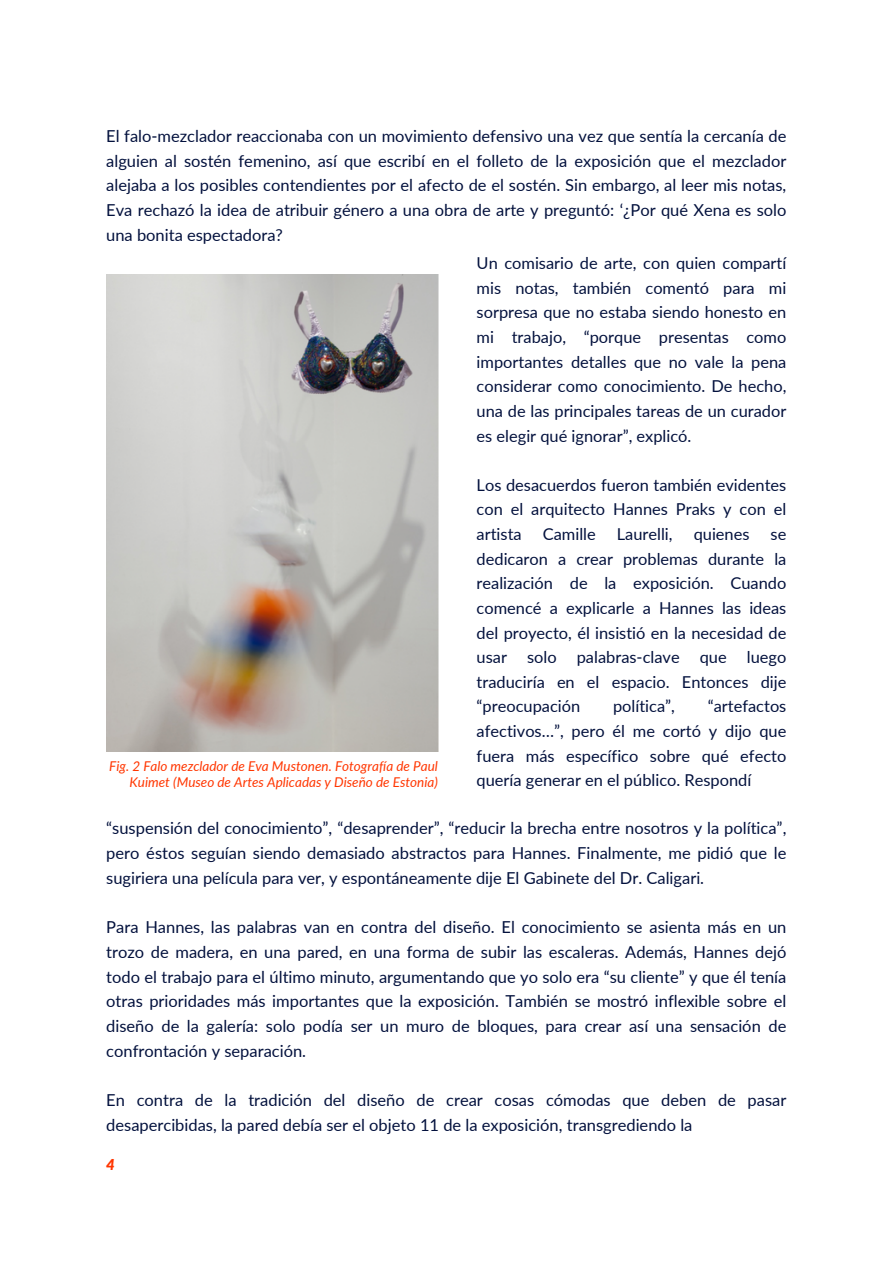
<style>
.page{position:relative;width:893px;height:1264px;background:#fff}
.page>*{position:absolute;margin:0;border:0;box-sizing:border-box;transform-origin:0 0}
.t1{font:16.5px/24.8px "Lato";color:#03113d;text-align:justify}
.t2{font:16.35px/24.6px "Lato";color:#03113d;text-align:justify}
.t3{font:italic 900 15px "Lato";color:#ff3600}
.t4{font:italic 13.5px/15.8px "Lato";color:#ff3600;text-align:right}
</style>
<div class="page">
<img style="left:106px;top:274px;width:332px;height:477px">
<p class="t1" style="left:106px;top:123px;width:681px">El falo-mezclador reaccionaba con un movimiento defensivo una vez que sentía la cercanía de alguien al sostén femenino, así que escribí en el folleto de la exposición que el mezclador alejaba a los posibles contendientes por el afecto de el sostén. Sin embargo, al leer mis notas, Eva rechazó la idea de atribuir género a una obra de arte y preguntó: ‘¿Por qué Xena es solo una bonita espectadora?</p>
<p class="t2" style="left:476px;top:250px;width:311px">Un comisario de arte, con quien compartí mis notas, también comentó para mi sorpresa que no estaba siendo honesto en mi trabajo, “porque presentas como importantes detalles que no vale la pena considerar como conocimiento. De hecho, una de las principales tareas de un curador es elegir qué ignorar”, explicó.</p>
<p class="t2" style="left:476px;top:472px;width:311px">Los desacuerdos fueron también evidentes con el arquitecto Hannes Praks y con el artista</p>
<p class="t2" style="left:542px;top:521px;width:54px">Camille</p>
<p class="t2" style="left:616px;top:521px;width:57px">Laurelli,</p>
<p class="t2" style="left:693px;top:521px;width:57px">quienes</p>
<p class="t2" style="left:476px;top:521px;width:311px;text-indent:294px">se dedicaron a crear problemas durante la realización de la exposición. Cuando comencé a explicarle a Hannes las ideas del proyecto, él insistió en la necesidad de usar solo palabras-clave que luego traduciría en el espacio. Entonces dije “preocupación</p>
<p class="t2" style="left:476px;top:693px;width:311px;text-indent:231px">“artefactos afectivos…”, pero él me cortó y dijo que fuera más específico sobre qué efecto quería generar en el público. Respondí</p>
<p class="t1" style="left:106px;top:815px;width:681px">“suspensión del conocimiento”, “desaprender”, “reducir la brecha entre nosotros y la política”, pero éstos seguían siendo demasiado abstractos para Hannes. Finalmente, me pidió que le sugiriera una película para ver, y espontáneamente dije El Gabinete del Dr. Caligari.</p>
<p class="t1" style="left:106px;top:914px;width:681px">Para Hannes, las palabras van en contra del diseño. El conocimiento se asienta más en un trozo de madera, en una pared, en una forma de subir las escaleras. Además, Hannes dejó todo el trabajo para el último minuto, argumentando que yo solo era “su cliente” y que él tenía otras prioridades más importantes que la exposición. También se mostró inflexible sobre el diseño de la galería: solo podía ser un muro de bloques, para crear así una sensación de confrontación y separación.</p>
<p class="t1" style="left:106px;top:1087px;width:681px">En contra de la tradición del diseño de crear cosas cómodas que deben de pasar desapercibidas, la pared debía ser el objeto 11 de la exposición, transgrediendo la</p>
<p class="t2" style="left:613px;top:693px;width:63px">política”,</p>
<p class="t4" style="left:109px;top:758px;width:330px">Fig. 2 Falo mezclador de Eva Mustonen. Fotografía de Paul<br>Kuimet (Museo de Artes Aplicadas y Diseño de Estonia)</p>
<p class="t3" style="left:106px;top:1155px;width:10px">4</p>
</div>
